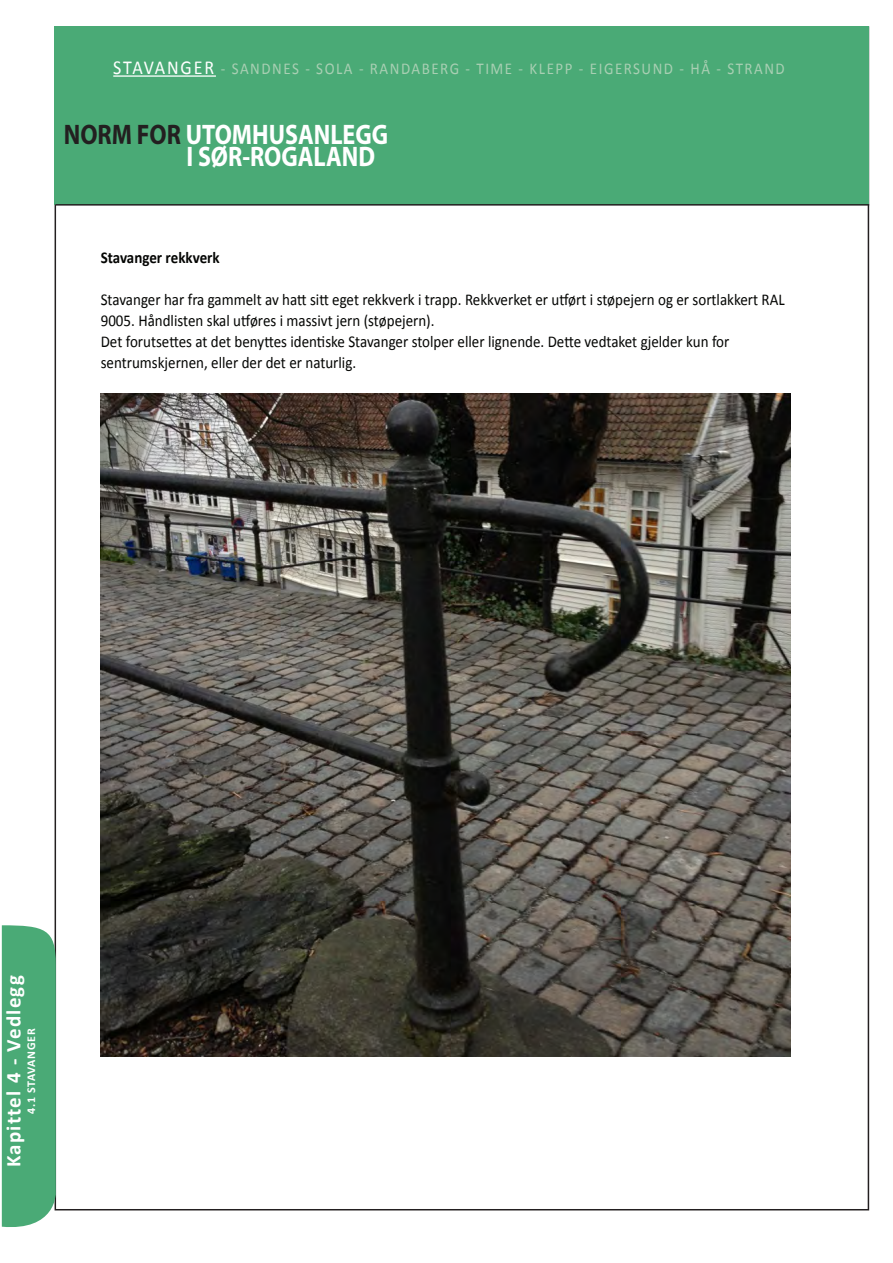
<style>
.page{position:relative;width:893px;height:1263px;background:#fff}
.page>*{position:absolute;margin:0;border:0;box-sizing:border-box;transform-origin:0 0}
.t1{font:700 28.35px/22.5px "Myriad Pro";color:#fff;scale:.85 1}
.Head_3{font:700 21px "Calibri";letter-spacing:.06em;color:#fff}
.Body_5{font:16.5px/21px "Calibri";color:#040503;scale:.91 1}
.t2{font:16.5px "Calibri";letter-spacing:.1em;color:#a9cfb3;scale:.91 1}
.Body_5-2{font:700 16.5px "Calibri";color:#040503;scale:.91 1}
.Head_3-2{font:700 12px "Calibri";letter-spacing:.055em;color:#fff}
.s1{font-size:19.8px;color:#fff}
.s2{color:#231f20}
</style>
<div class="page">
<img style="left:101px;top:394px;width:689px;height:663px">
<div style="left:55px;top:26px;width:814px;height:179px;background:#4aaa76"></div>
<hr style="left:113px;top:75px;width:103px;height:2px;background:#fff">
<hr style="left:55px;top:204px;width:814px;height:2px;background:#231f20">
<div style="left:2px;top:925px;width:54px;height:302px;background:#4aaa76"></div>
<p class="t2" style="left:113px;top:57px;width:739px"><span class="s1">STAVANGER</span> - SANDNES - SOLA - RANDABERG - TIME - KLEPP - EIGERSUND - HÅ - STRAND</p>
<h1 class="t1" style="left:186px;top:122px;width:239px;text-indent:-123px"><span class="s2">NORM FOR</span> UTOMHUSANLEGG<br>I SØR-ROGALAND</h1>
<p class="Body_5-2" style="left:101px;top:246px;width:132px">Stavanger rekkverk</p>
<p class="Body_5" style="left:101px;top:288px;width:753px">Stavanger har fra gammelt av hatt sitt eget rekkverk i trapp. Rekkverket er utført i støpejern og er sortlakkert RAL<br>9005. Håndlisten skal utføres i massivt jern (støpejern).</p>
<p class="Body_5" style="left:101px;top:330px;width:692px">Det forutsettes at det benyttes identiske Stavanger stolper eller lignende. Dette vedtaket gjelder kun for</p>
<p class="Body_5" style="left:101px;top:351px;width:282px">sentrumskjernen, eller der det er naturlig.</p>
<p class="Head_3" style="left:-1px;top:1167px;width:194px;rotate:-90deg">Kapittel 4 - Vedlegg</p>
<p class="Head_3-2" style="left:23px;top:1114px;width:87px;rotate:-90deg">4.1 STAVANGER</p>
</div>
